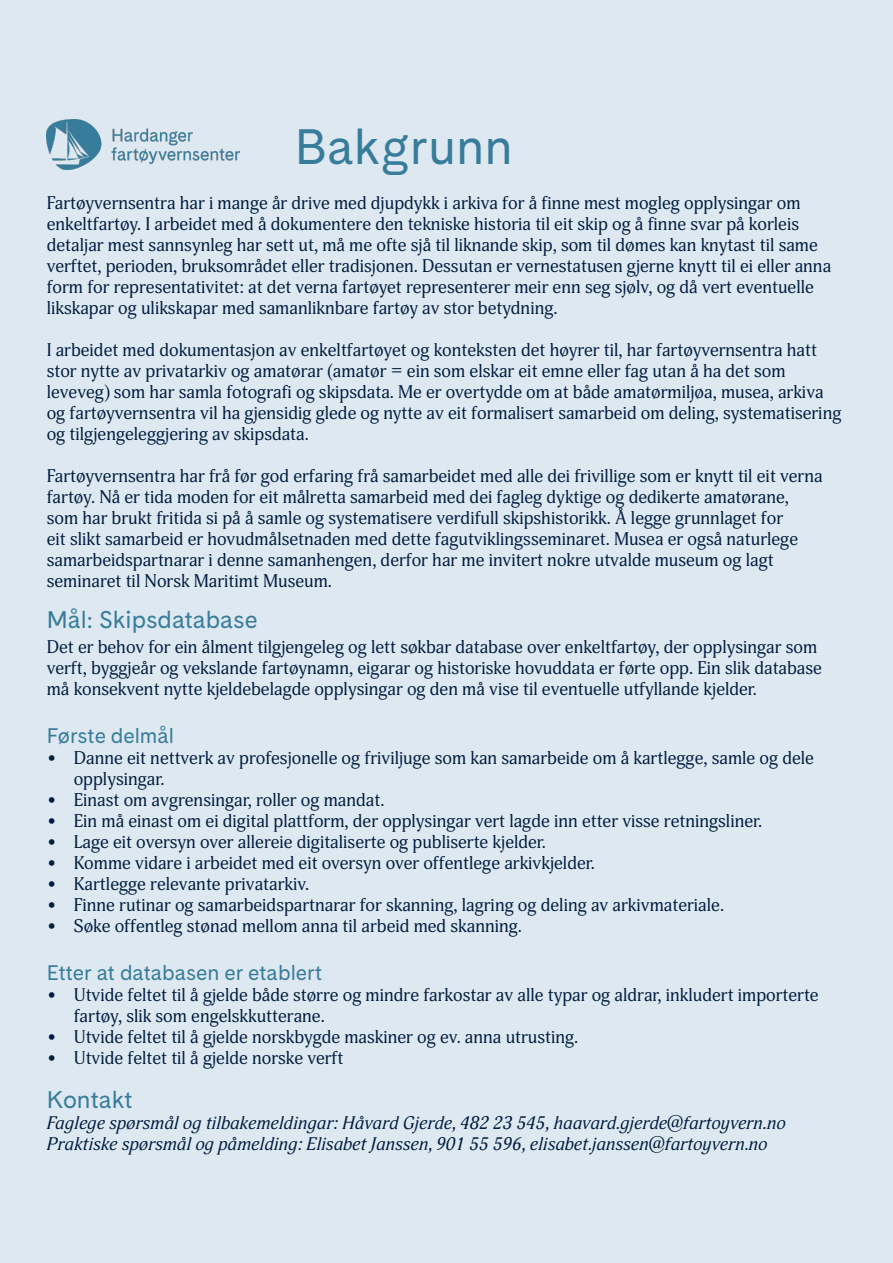
<style>
.page{position:relative;width:893px;height:1263px;background:#dde8f1}
.page>*{position:absolute;margin:0;border:0;box-sizing:border-box;transform-origin:0 0}
.t1{font:49.5px "Cadiz";color:#377c9a}
.t2{font:24px "Cadiz";color:#377c9a}
.t3{font:21px "Cadiz";color:#377c9a}
.t4{font:18px/21px "Adonis";color:#001c3f}
.t5{font:italic 18px "Adonis";color:#001c3f}
</style>
<div class="page">
<img style="left:47px;top:119px;width:193px;height:50px">
<p class="t1" style="left:295px;top:111px;width:220px">Bakgrunn</p>
<p class="t4" style="left:47px;top:193px;width:786px">Fartøyvernsentra har i mange år drive med djupdykk i arkiva for å finne mest mogleg opplysingar om enkeltfartøy. I arbeidet med å dokumentere den tekniske historia til eit skip og å finne svar på korleis detaljar mest sannsynleg har sett ut, må me ofte sjå til liknande skip, som til dømes kan knytast til same verftet, perioden, bruksområdet eller tradisjonen. Dessutan er vernestatusen gjerne knytt til ei eller anna form for representativitet: at det verna fartøyet representerer meir enn seg sjølv, og då vert eventuelle likskapar og ulikskapar med samanliknbare fartøy av stor betydning.</p>
<p class="t4" style="left:47px;top:340px;width:796px">I arbeidet med dokumentasjon av enkeltfartøyet og konteksten det høyrer til, har fartøyvernsentra hatt stor nytte av privatarkiv og amatørar (amatør = ein som elskar eit emne eller fag utan å ha det som leveveg) som har samla fotografi og skipsdata. Me er overtydde om at både amatørmiljøa, musea, arkiva og fartøyvernsentra vil ha gjensidig glede og nytte av eit formalisert samarbeid om deling, systematisering og tilgjengeleggjering av skipsdata.</p>
<p class="t4" style="left:47px;top:466px;width:777px">Fartøyvernsentra har frå før god erfaring frå samarbeidet med alle dei frivillige som er knytt til eit verna fartøy. Nå er tida moden for eit målretta samarbeid med dei fagleg dyktige og dedikerte amatørane, som har brukt fritida si på å samle og systematisere verdifull skipshistorikk. Å legge grunnlaget for<br>eit slikt samarbeid er hovudmålsetnaden med dette fagutviklingsseminaret. Musea er også naturlege samarbeidspartnarar i denne samanhengen, derfor har me invitert nokre utvalde museum og lagt seminaret til Norsk Maritimt Museum.</p>
<p class="t2" style="left:47px;top:602px;width:212px">Mål: Skipsdatabase</p>
<p class="t4" style="left:47px;top:637px;width:777px">Det er behov for ein ålment tilgjengeleg og lett søkbar database over enkeltfartøy, der opplysingar som verft, byggjeår og vekslande fartøynamn, eigarar og historiske hovuddata er førte opp. Ein slik database må konsekvent nytte kjeldebelagde opplysingar og den må vise til eventuelle utfyllande kjelder.</p>
<p class="t3" style="left:47px;top:720px;width:129px">Første delmål</p>
<p class="t4" style="left:74px;top:748px;width:742px;text-indent:-27px">• Danne eit nettverk av profesjonelle og friviljuge som kan samarbeide om å kartlegge, samle og dele opplysingar.</p>
<p class="t4" style="left:47px;top:790px;width:339px">• Einast om avgrensingar, roller og mandat.</p>
<p class="t4" style="left:47px;top:811px;width:717px">• Ein må einast om ei digital plattform, der opplysingar vert lagde inn etter visse retningsliner.</p>
<p class="t4" style="left:47px;top:832px;width:501px">• Lage eit oversyn over allereie digitaliserte og publiserte kjelder.</p>
<p class="t4" style="left:47px;top:853px;width:550px">• Komme vidare i arbeidet med eit oversyn over offentlege arkivkjelder.</p>
<p class="t4" style="left:47px;top:874px;width:264px">• Kartlegge relevante privatarkiv.</p>
<p class="t4" style="left:47px;top:895px;width:679px">• Finne rutinar og samarbeidspartnarar for skanning, lagring og deling av arkivmateriale.</p>
<p class="t4" style="left:47px;top:916px;width:477px">• Søke offentleg stønad mellom anna til arbeid med skanning.</p>
<p class="t3" style="left:47px;top:957px;width:277px">Etter at databasen er etablert</p>
<p class="t4" style="left:74px;top:985px;width:746px;text-indent:-27px">• Utvide feltet til å gjelde både større og mindre farkostar av alle typar og aldrar, inkludert importerte fartøy, slik som engelskkutterane.</p>
<p class="t4" style="left:47px;top:1027px;width:533px">• Utvide feltet til å gjelde norskbygde maskiner og ev. anna utrusting.</p>
<p class="t4" style="left:47px;top:1048px;width:298px">• Utvide feltet til å gjelde norske verft</p>
<p class="t2" style="left:47px;top:1082px;width:87px">Kontakt</p>
<p class="t5" style="left:47px;top:1113px;width:740px">Faglege spørsmål og tilbakemeldingar: Håvard Gjerde, 482 23 545, haavard.gjerde@fartoyvern.no</p>
<p class="t5" style="left:47px;top:1134px;width:722px">Praktiske spørsmål og påmelding: Elisabet Janssen, 901 55 596, elisabet.janssen@fartoyvern.no</p>
</div>
